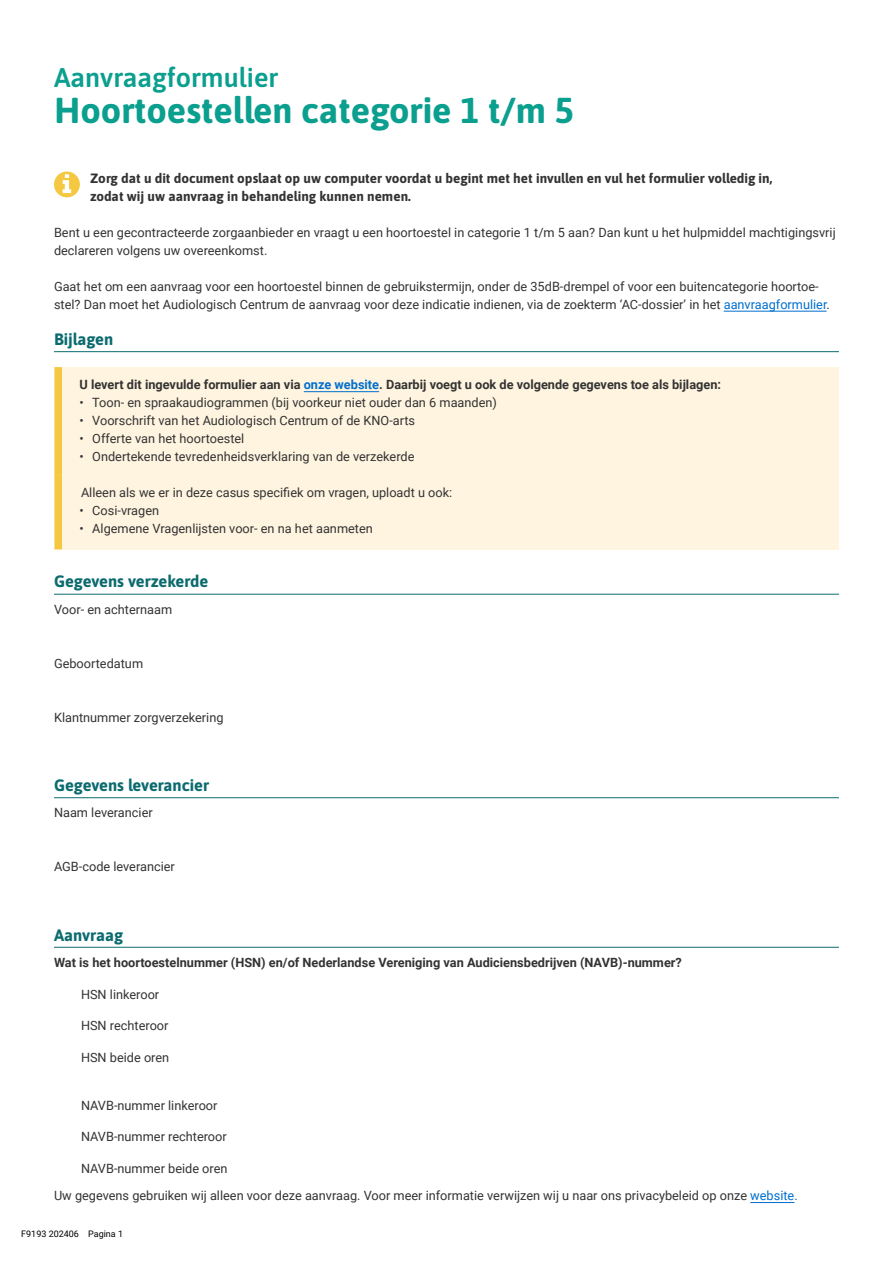
<style>
.page{position:relative;width:893px;height:1263px;background:#fff}
.page>*{position:absolute;margin:0;border:0;box-sizing:border-box;transform-origin:0 0}
.H1_soort_formulier{font:700 36px "Asap";color:#0a9f8e}
.H1_soort_formulier-2{font:600 27px "Asap";color:#0a9f8e}
.H2_zonder_nummer{font:700 16.5px "Asap";color:#0b6b6f}
.Melding_bold{font:700 13.5px/18px "Asap";color:#333}
.plat{font:12.75px/18px "Roboto";color:#333}
.Melding_plat_met_arcering{font:12.75px "Roboto";color:#333}
.plat_checkbox{font:12.75px "Roboto";color:#333}
.Melding_plat_bold_met_arcering{font:700 12.75px "Roboto";color:#333}
.plat-2{font:700 12.75px "Roboto";color:#333}
.Melding_plat_met_arcering_zonder_bullet{font:12.75px "Roboto";color:#333}
.t1{font:9px "Roboto";color:#000}
.s1{color:#006fce}
.s2{font-family:"Roboto Regular 2"}
</style>
<div class="page">
<hr style="left:724px;top:311px;width:103px;height:1px;background:#006fce">
<hr style="left:54px;top:351px;width:785px;height:1px;background:#0b6b6f">
<div style="left:54px;top:367px;width:785px;height:110px;background:#fff4e0"></div>
<div style="left:55px;top:367px;width:7px;height:110px;background:#f4c840"></div>
<hr style="left:304px;top:391px;width:75px;height:1px;background:#006fce">
<div style="left:54px;top:475px;width:785px;height:74px;background:#fff4e0"></div>
<div style="left:55px;top:475px;width:7px;height:74px;background:#f4c840"></div>
<hr style="left:54px;top:594px;width:785px;height:1px;background:#0b6b6f">
<hr style="left:54px;top:797px;width:785px;height:1px;background:#0b6b6f">
<hr style="left:54px;top:947px;width:785px;height:1px;background:#0b6b6f">
<hr style="left:750px;top:1202px;width:44px;height:1px;background:#006fce">
<svg style="left:54px;top:171px;width:26px;height:26px"></svg>
<h1 class="H1_soort_formulier-2" style="left:54px;top:59px;width:226px">Aanvraagformulier</h1>
<h1 class="H1_soort_formulier" style="left:54px;top:85px;width:522px">Hoortoestellen categorie 1 t/m 5</h1>
<p class="Melding_bold" style="left:90px;top:168px;width:684px">Zorg dat u dit document opslaat op uw computer voordat u begint met het invullen en vul het formulier volledig in, zodat wij uw aanvraag in behandeling kunnen nemen.</p>
<p class="plat" style="left:54px;top:223px;width:783px">Bent u een gecontracteerde zorgaanbieder en vraagt u een hoortoestel in categorie 1 t/m 5 aan? Dan kunt u het hulpmiddel machtigingsvrij declareren volgens uw overeenkomst.</p>
<p class="plat" style="left:54px;top:277px;width:777px">Gaat het om een aanvraag voor een hoortoestel binnen de gebruikstermijn, onder de 35dB-drempel of voor een buitencategorie hoortoe&shy;stel? Dan moet het Audiologisch Centrum de aanvraag voor deze indicatie indienen, via de zoekterm ‘AC-dossier’ in het <span class="s1">aanvraagformulier</span>.</p>
<p class="H2_zonder_nummer" style="left:54px;top:328px;width:61px">Bijlagen</p>
<p class="Melding_plat_bold_met_arcering" style="left:80px;top:376px;width:643px">U levert dit ingevulde formulier aan via <span class="s1">onze website</span>. Daarbij voegt u ook de volgende gegevens toe als bijlagen:</p>
<p class="Melding_plat_met_arcering" style="left:80px;top:394px;width:419px"><span class="s2">•</span> Toon- en spraakaudiogrammen (bij voorkeur niet ouder dan 6 maanden)</p>
<p class="Melding_plat_met_arcering" style="left:80px;top:412px;width:337px"><span class="s2">•</span> Voorschrift van het Audiologisch Centrum of de KNO-arts</p>
<p class="Melding_plat_met_arcering" style="left:80px;top:430px;width:166px"><span class="s2">•</span> Offerte van het hoortoestel</p>
<p class="Melding_plat_met_arcering" style="left:80px;top:448px;width:336px"><span class="s2">•</span> Ondertekende tevredenheidsverklaring van de verzekerde</p>
<p class="Melding_plat_met_arcering_zonder_bullet" style="left:81px;top:484px;width:373px">Alleen als we er in deze casus specifiek om vragen, uploadt u ook:</p>
<p class="Melding_plat_met_arcering" style="left:80px;top:502px;width:81px"><span class="s2">•</span> Cosi-vragen</p>
<p class="Melding_plat_met_arcering" style="left:80px;top:520px;width:295px"><span class="s2">•</span> Algemene Vragenlijsten voor- en na het aanmeten</p>
<p class="H2_zonder_nummer" style="left:54px;top:570px;width:156px">Gegevens verzekerde</p>
<p class="plat" style="left:54px;top:600px;width:120px">Voor- en achternaam</p>
<p class="plat" style="left:54px;top:654px;width:91px">Geboortedatum</p>
<p class="plat" style="left:54px;top:708px;width:171px">Klantnummer zorgverzekering</p>
<p class="H2_zonder_nummer" style="left:54px;top:774px;width:157px">Gegevens leverancier</p>
<p class="plat" style="left:54px;top:803px;width:100px">Naam leverancier</p>
<p class="plat" style="left:54px;top:857px;width:122px">AGB-code leverancier</p>
<p class="H2_zonder_nummer" style="left:54px;top:923px;width:71px">Aanvraag</p>
<p class="plat-2" style="left:54px;top:953px;width:629px">Wat is het hoortoestelnummer (HSN) en/of Nederlandse Vereniging van Audiciensbedrijven (NAVB)-nummer?</p>
<p class="plat_checkbox" style="left:81px;top:985px;width:80px">HSN linkeroor</p>
<p class="plat_checkbox" style="left:81px;top:1016px;width:89px">HSN rechteroor</p>
<p class="plat_checkbox" style="left:81px;top:1048px;width:90px">HSN beide oren</p>
<p class="plat_checkbox" style="left:81px;top:1096px;width:138px">NAVB-nummer linkeroor</p>
<p class="plat_checkbox" style="left:81px;top:1127px;width:147px">NAVB-nummer rechteroor</p>
<p class="plat_checkbox" style="left:81px;top:1159px;width:148px">NAVB-nummer beide oren</p>
<p class="plat_checkbox" style="left:54px;top:1187px;width:745px">Uw gegevens gebruiken wij alleen voor deze aanvraag. Voor meer informatie verwijzen wij u naar ons privacybeleid op onze <span class="s1">website.</span></p>
<p class="t1" style="left:21px;top:1227px;width:103px">F9193 202406 Pagina 1</p>
</div>
